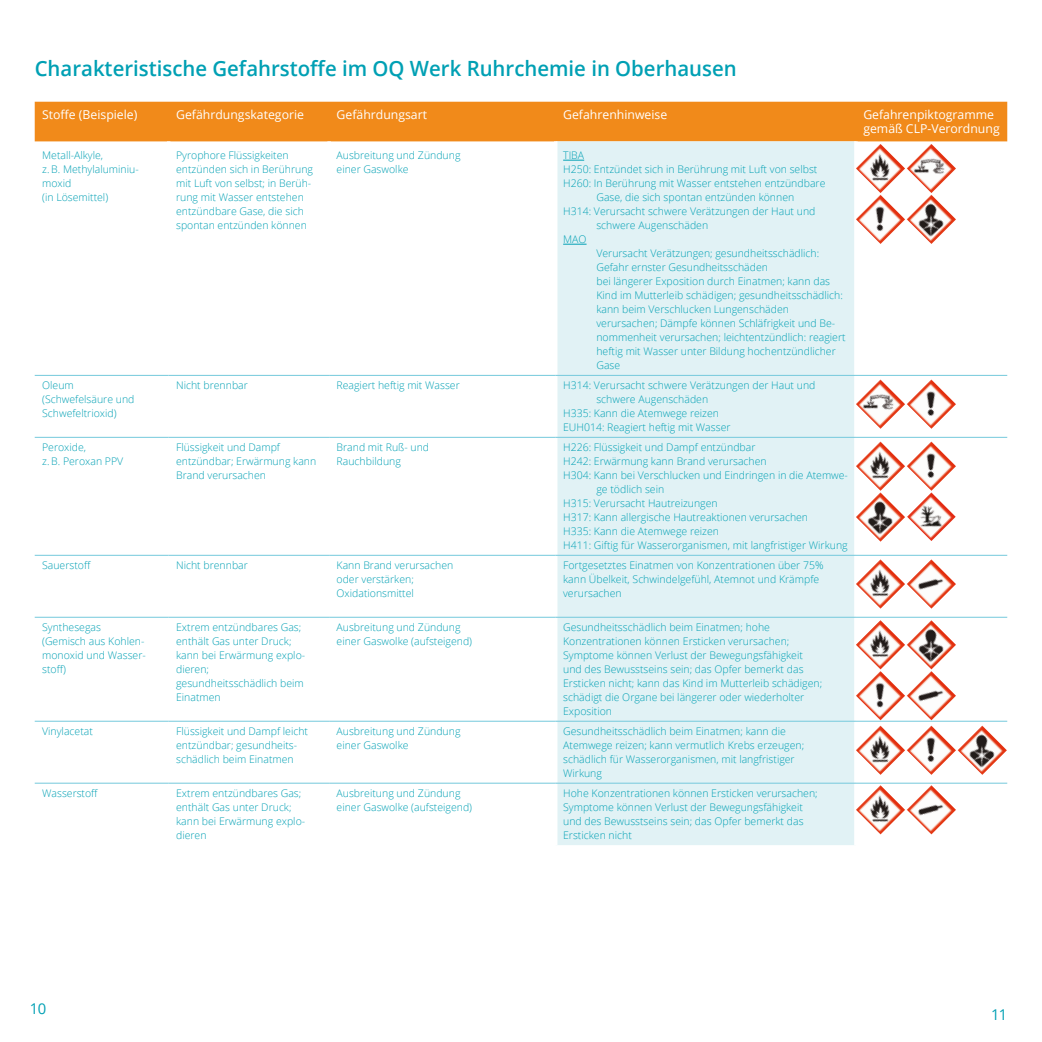
<style>
.page{position:relative;width:1042px;height:1042px;background:#fff}
.page>*{position:absolute;margin:0;border:0;box-sizing:border-box;transform-origin:0 0}
.t1{font:600 21px "Open Sans";color:#00a0b4}
.t2{font:14.88px "Open Sans";color:#00a0b4}
.t3{font:12.25px/14px "Open Sans";color:#fff}
.t4{font:300 10.5px/14px "Open Sans";color:#00a0b4}
</style>
<div class="page">
<div style="left:35px;top:102px;width:972px;height:39px;background:#f18a1a"></div>
<div style="left:557px;top:141px;width:297px;height:704px;background:#e1f2f5"></div>
<hr style="left:35px;top:375px;width:134px;height:1px;background:#74c9dc">
<hr style="left:169px;top:375px;width:160px;height:1px;background:#74c9dc">
<hr style="left:329px;top:375px;width:227px;height:1px;background:#74c9dc">
<hr style="left:556px;top:375px;width:300px;height:1px;background:#74c9dc">
<hr style="left:856px;top:375px;width:151px;height:1px;background:#74c9dc">
<hr style="left:35px;top:437px;width:134px;height:1px;background:#74c9dc">
<hr style="left:169px;top:437px;width:160px;height:1px;background:#74c9dc">
<hr style="left:329px;top:437px;width:227px;height:1px;background:#74c9dc">
<hr style="left:556px;top:437px;width:300px;height:1px;background:#74c9dc">
<hr style="left:856px;top:437px;width:151px;height:1px;background:#74c9dc">
<hr style="left:35px;top:555px;width:134px;height:1px;background:#74c9dc">
<hr style="left:169px;top:555px;width:160px;height:1px;background:#74c9dc">
<hr style="left:329px;top:555px;width:227px;height:1px;background:#74c9dc">
<hr style="left:556px;top:555px;width:300px;height:1px;background:#74c9dc">
<hr style="left:856px;top:555px;width:151px;height:1px;background:#74c9dc">
<hr style="left:35px;top:617px;width:134px;height:1px;background:#74c9dc">
<hr style="left:169px;top:617px;width:160px;height:1px;background:#74c9dc">
<hr style="left:329px;top:617px;width:227px;height:1px;background:#74c9dc">
<hr style="left:556px;top:617px;width:300px;height:1px;background:#74c9dc">
<hr style="left:856px;top:617px;width:151px;height:1px;background:#74c9dc">
<hr style="left:35px;top:721px;width:134px;height:1px;background:#74c9dc">
<hr style="left:169px;top:721px;width:160px;height:1px;background:#74c9dc">
<hr style="left:329px;top:721px;width:227px;height:1px;background:#74c9dc">
<hr style="left:556px;top:721px;width:300px;height:1px;background:#74c9dc">
<hr style="left:856px;top:721px;width:151px;height:1px;background:#74c9dc">
<hr style="left:35px;top:783px;width:134px;height:1px;background:#74c9dc">
<hr style="left:169px;top:783px;width:160px;height:1px;background:#74c9dc">
<hr style="left:329px;top:783px;width:227px;height:1px;background:#74c9dc">
<hr style="left:556px;top:783px;width:300px;height:1px;background:#74c9dc">
<hr style="left:856px;top:783px;width:151px;height:1px;background:#74c9dc">
<svg style="left:563px;top:160px;width:21px;height:1px"></svg>
<svg style="left:563px;top:244px;width:23px;height:1px"></svg>
<img style="left:856px;top:144px;width:49px;height:49px">
<img style="left:907px;top:144px;width:49px;height:49px">
<img style="left:856px;top:195px;width:49px;height:49px">
<img style="left:907px;top:195px;width:49px;height:49px">
<img style="left:907px;top:379px;width:49px;height:50px">
<img style="left:856px;top:379px;width:49px;height:50px">
<img style="left:856px;top:441px;width:49px;height:101px">
<img style="left:907px;top:441px;width:49px;height:100px">
<img style="left:856px;top:559px;width:49px;height:49px">
<img style="left:907px;top:559px;width:49px;height:49px">
<img style="left:856px;top:785px;width:49px;height:49px">
<img style="left:907px;top:785px;width:49px;height:49px">
<img style="left:856px;top:620px;width:49px;height:49px">
<img style="left:907px;top:620px;width:49px;height:49px">
<img style="left:907px;top:671px;width:49px;height:49px">
<img style="left:856px;top:671px;width:49px;height:49px">
<img style="left:856px;top:725px;width:49px;height:50px">
<img style="left:907px;top:725px;width:100px;height:50px">
<h1 class="t1" style="left:35px;top:54px;width:703px">Charakteristische Gefahrstoffe im OQ Werk Ruhrchemie in Oberhausen</h1>
<p class="t3" style="left:42px;top:107px;width:97px">Stoffe (Beispiele)</p>
<p class="t3" style="left:176px;top:107px;width:129px">Gefährdungskategorie</p>
<p class="t3" style="left:336px;top:107px;width:92px">Gefährdungsart</p>
<p class="t3" style="left:563px;top:107px;width:106px">Gefahrenhinweise</p>
<p class="t3" style="left:863px;top:107px;width:138px">Gefahrenpiktogramme gemäß CLP-Verordnung</p>
<p class="t4" style="left:42px;top:148px;width:98px">Metall-Alkyle,<br>z. B. Methylaluminiu&shy;moxid<br>(in Lösemittel)</p>
<p class="t4" style="left:176px;top:148px;width:138px">Pyrophore Flüssigkeiten entzünden sich in Berührung mit Luft von selbst; in Berüh&shy;rung mit Wasser entstehen entzündbare Gase, die sich spontan entzünden können</p>
<p class="t4" style="left:336px;top:148px;width:125px">Ausbreitung und Zündung einer Gaswolke</p>
<p class="t4" style="left:563px;top:148px;width:23px">TIBA</p>
<p class="t4" style="left:563px;top:162px;width:256px">H250: Entzündet sich in Berührung mit Luft von selbst</p>
<p class="t4" style="left:563px;top:176px;width:264px">H260: In Berührung mit Wasser entstehen entzündbare</p>
<p class="t4" style="left:596px;top:190px;width:199px">Gase, die sich spontan entzünden können</p>
<p class="t4" style="left:563px;top:204px;width:254px">H314: Verursacht schwere Verätzungen der Haut und</p>
<p class="t4" style="left:596px;top:218px;width:113px">schwere Augenschäden</p>
<p class="t4" style="left:563px;top:232px;width:25px">MAO</p>
<p class="t4" style="left:596px;top:246px;width:224px">Verursacht Verätzungen; gesundheitsschädlich:</p>
<p class="t4" style="left:596px;top:260px;width:173px">Gefahr ernster Gesundheitsschäden</p>
<p class="t4" style="left:596px;top:274px;width:235px">bei längerer Exposition durch Einatmen; kann das</p>
<p class="t4" style="left:596px;top:288px;width:248px">Kind im Mutterleib schädigen; gesundheitsschädlich:</p>
<p class="t4" style="left:596px;top:302px;width:194px">kann beim Verschlucken Lungenschäden</p>
<p class="t4" style="left:596px;top:316px;width:240px">verursachen; Dämpfe können Schläfrigkeit und Be-</p>
<p class="t4" style="left:596px;top:330px;width:251px">nommenheit verursachen; leichtentzündlich: reagiert</p>
<p class="t4" style="left:596px;top:344px;width:241px">heftig mit Wasser unter Bildung hochentzündlicher</p>
<p class="t4" style="left:596px;top:358px;width:25px">Gase</p>
<p class="t4" style="left:42px;top:378px;width:94px">Oleum (Schwefelsäure und<br>Schwefeltrioxid)</p>
<p class="t4" style="left:176px;top:378px;width:73px">Nicht brennbar</p>
<p class="t4" style="left:336px;top:378px;width:125px">Reagiert heftig mit Wasser</p>
<p class="t4" style="left:563px;top:378px;width:254px">H314: Verursacht schwere Verätzungen der Haut und</p>
<p class="t4" style="left:596px;top:392px;width:113px">schwere Augenschäden</p>
<p class="t4" style="left:563px;top:406px;width:157px">H335: Kann die Atemwege reizen</p>
<p class="t4" style="left:563px;top:420px;width:169px">EUH014: Reagiert heftig mit Wasser</p>
<p class="t4" style="left:42px;top:440px;width:83px">Peroxide,<br>z. B. Peroxan PPV</p>
<p class="t4" style="left:176px;top:440px;width:142px">Flüssigkeit und Dampf entzündbar; Erwärmung kann<br>Brand verursachen</p>
<p class="t4" style="left:336px;top:440px;width:94px">Brand mit Ruß- und<br>Rauchbildung</p>
<p class="t4" style="left:563px;top:440px;width:194px">H226: Flüssigkeit und Dampf entzündbar</p>
<p class="t4" style="left:563px;top:454px;width:205px">H242: Erwärmung kann Brand verursachen</p>
<p class="t4" style="left:563px;top:468px;width:286px">H304: Kann bei Verschlucken und Eindringen in die Atemwe-</p>
<p class="t4" style="left:596px;top:482px;width:69px">ge tödlich sein</p>
<p class="t4" style="left:563px;top:496px;width:156px">H315: Verursacht Hautreizungen</p>
<p class="t4" style="left:563px;top:510px;width:246px">H317: Kann allergische Hautreaktionen verursachen</p>
<p class="t4" style="left:563px;top:524px;width:157px">H335: Kann die Atemwege reizen</p>
<p class="t4" style="left:563px;top:538px;width:286px">H411: Giftig für Wasserorganismen, mit langfristiger Wirkung</p>
<p class="t4" style="left:42px;top:558px;width:50px">Sauerstoff</p>
<p class="t4" style="left:176px;top:558px;width:73px">Nicht brennbar</p>
<p class="t4" style="left:336px;top:558px;width:118px">Kann Brand verursachen oder verstärken;<br>Oxidationsmittel</p>
<p class="t4" style="left:563px;top:558px;width:262px">Fortgesetztes Einatmen von Konzentrationen über 75% kann Übelkeit, Schwindelgefühl, Atemnot und Krämpfe verursachen</p>
<p class="t4" style="left:42px;top:620px;width:105px">Synthesegas (Gemisch aus Kohlen&shy;monoxid und Wasser&shy;stoff)</p>
<p class="t4" style="left:176px;top:620px;width:131px">Extrem entzündbares Gas; enthält Gas unter Druck; kann bei Erwärmung explo&shy;dieren; gesundheitsschädlich beim<br>Einatmen</p>
<p class="t4" style="left:337px;top:620px;width:137px">Ausbreitung und Zündung einer Gaswolke (aufsteigend)</p>
<p class="t4" style="left:563px;top:620px;width:260px">Gesundheitsschädlich beim Einatmen; hohe Konzentrationen können Ersticken verursachen; Symptome können Verlust der Bewegungsfähigkeit und des Bewusstseins sein; das Opfer bemerkt das Ersticken nicht; kann das Kind im Mutterleib schädigen; schädigt die Organe bei längerer oder wiederholter Exposition</p>
<p class="t4" style="left:42px;top:724px;width:52px">Vinylacetat</p>
<p class="t4" style="left:176px;top:724px;width:133px">Flüssigkeit und Dampf leicht entzündbar; gesundheits&shy;schädlich beim Einatmen</p>
<p class="t4" style="left:337px;top:724px;width:125px">Ausbreitung und Zündung einer Gaswolke</p>
<p class="t4" style="left:563px;top:724px;width:242px">Gesundheitsschädlich beim Einatmen; kann die Atemwege reizen; kann vermutlich Krebs erzeugen; schädlich für Wasserorganismen, mit langfristiger Wirkung</p>
<p class="t4" style="left:42px;top:786px;width:57px">Wasserstoff</p>
<p class="t4" style="left:176px;top:786px;width:131px">Extrem entzündbares Gas; enthält Gas unter Druck; kann bei Erwärmung explo&shy;dieren</p>
<p class="t4" style="left:337px;top:786px;width:137px">Ausbreitung und Zündung einer Gaswolke (aufsteigend)</p>
<p class="t4" style="left:563px;top:786px;width:256px">Hohe Konzentrationen können Ersticken verursachen; Symptome können Verlust der Bewegungsfähigkeit und des Bewusstseins sein; das Opfer bemerkt das Ersticken nicht</p>
<h2 class="t2" style="left:30px;top:999px;width:18px">10</h2>
<h2 class="t2" style="left:991px;top:1004px;width:17px">11</h2>
</div>
